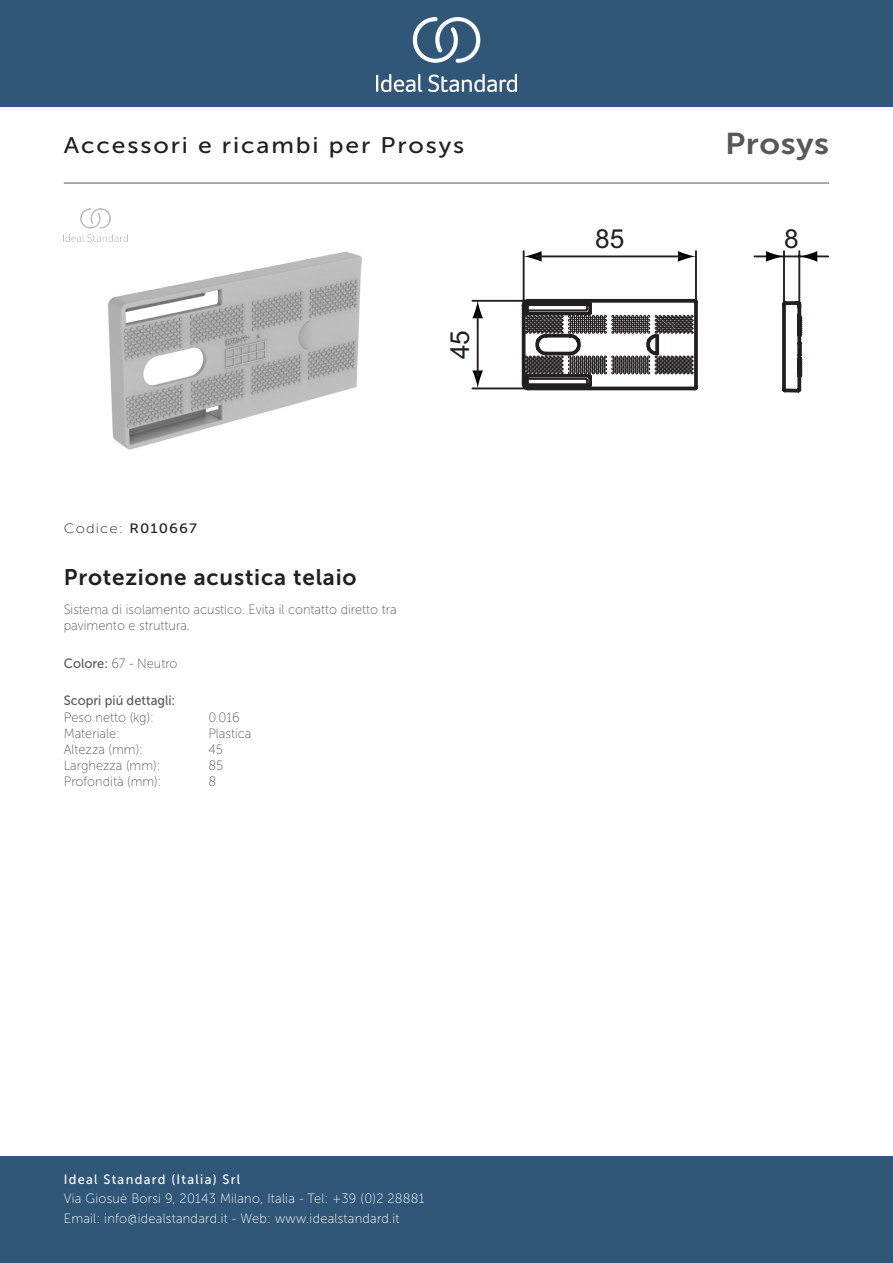
<style>
.page{position:relative;width:893px;height:1263px;background:#fff}
.page>*{position:absolute;margin:0;border:0;box-sizing:border-box;transform-origin:0 0}
._001_Produkttyp{font:30px "Museo Sans 700";letter-spacing:.02em;color:#57585a;scale:1.1 1}
.t1{font:26.25px "Arial";color:#231f20}
.t2{font:22.5px "Museo Sans 500";letter-spacing:.075em;color:#231f20;scale:1.1 1}
.Article_Name{font:22.5px "Museo Sans 700";letter-spacing:.035em;color:#231f20}
.t3{font:13.5px/19.5px "Museo Sans 100";letter-spacing:.02em;color:#fff;scale:.95 1}
.Marketing_Descriptio{font:13.5px/16.2px "Museo Sans 100";color:#57585a;scale:.95 1}
.t4{font:13.5px "Museo Sans 500";letter-spacing:.1em;color:#fff;scale:.95 1}
.Net_Weight__kg{font:13.5px "Museo Sans 100";color:#57585a;scale:.95 1}
.t5{font:13.5px "Museo Sans 500";color:#57585a;scale:.95 1}
.Material{font:13.5px "Museo Sans 100";color:#57585a;scale:.95 1}
.Colour{font:13.5px "Museo Sans 100";color:#57585a;scale:.95 1}
.Width__mm{font:13.5px "Museo Sans 100";color:#57585a;scale:.95 1}
.Depth__mm{font:13.5px "Museo Sans 100";color:#57585a;scale:.95 1}
.t6{font:13.5px "Museo Sans 100";letter-spacing:.075em;color:#231f20;scale:1.1 1}
.Height__mm{font:13.5px "Museo Sans 100";color:#57585a;scale:.95 1}
.s1{font-family:"Museo Sans 500"}
</style>
<div class="page">
<div style="left:0;top:1157px;width:893px;height:106px;background:#305678"></div>
<div style="left:0;top:0;width:893px;height:107px;background:#305678"></div>
<img style="left:376px;top:18px;width:141px;height:73px">
<hr style="left:64px;top:183px;width:765px;height:1px;background:#57585a">
<img style="left:108px;top:251px;width:253px;height:199px">
<svg style="left:520px;top:297px;width:178px;height:94px"></svg>
<svg style="left:782px;top:299px;width:21px;height:93px"></svg>
<hr style="left:523px;top:251px;width:2px;height:73px;background:#231f20">
<hr style="left:472px;top:300px;width:73px;height:2px;background:#231f20">
<hr style="left:472px;top:387px;width:73px;height:2px;background:#231f20">
<hr style="left:695px;top:251px;width:2px;height:70px;background:#231f20">
<hr style="left:783px;top:251px;width:2px;height:70px;background:#231f20">
<hr style="left:798px;top:251px;width:2px;height:70px;background:#231f20">
<hr style="left:754px;top:255px;width:74px;height:2px;background:#231f20">
<svg style="left:678px;top:251px;width:17px;height:11px"></svg>
<svg style="left:766px;top:251px;width:18px;height:11px"></svg>
<svg style="left:800px;top:251px;width:17px;height:11px"></svg>
<svg style="left:524px;top:251px;width:18px;height:11px"></svg>
<svg style="left:472px;top:301px;width:11px;height:17px"></svg>
<svg style="left:472px;top:370px;width:11px;height:18px"></svg>
<hr style="left:537px;top:255px;width:145px;height:2px;background:#231f20">
<hr style="left:477px;top:315px;width:2px;height:61px;background:#231f20">
<img style="left:65px;top:208px;width:63px;height:34px">
<p class="t2" style="left:64px;top:133px;width:366px">Accessori e ricambi per Prosys</p>
<p class="_001_Produkttyp" style="left:725px;top:127px;width:96px">Prosys</p>
<p class="t1" style="left:443px;top:359px;width:31px;rotate:-90deg">45</p>
<p class="t6" style="left:64px;top:521px;width:123px">Codice: <span class="s1">R010667</span></p>
<p class="Article_Name" style="left:64px;top:565px;width:294px">Protezione acustica telaio</p>
<p class="Marketing_Descriptio" style="left:64px;top:602px;width:352px">Sistema di isolamento acustico. Evita il contatto diretto tra pavimento e struttura.</p>
<p class="Colour" style="left:64px;top:656px;width:121px"><span class="s1">Colore:</span> 67 - Neutro</p>
<p class="t5" style="left:64px;top:693px;width:119px">Scopri piú dettagli:</p>
<p class="Net_Weight__kg" style="left:64px;top:710px;width:96px">Peso netto (kg):</p>
<p class="Net_Weight__kg" style="left:208px;top:710px;width:35px">0.016</p>
<p class="Material" style="left:64px;top:726px;width:61px">Materiale:</p>
<p class="Material" style="left:208px;top:726px;width:47px">Plastica</p>
<p class="Height__mm" style="left:64px;top:742px;width:85px">Altezza (mm):</p>
<p class="Height__mm" style="left:208px;top:742px;width:17px">45</p>
<p class="Width__mm" style="left:64px;top:758px;width:103px">Larghezza (mm):</p>
<p class="Width__mm" style="left:208px;top:758px;width:17px">85</p>
<p class="Depth__mm" style="left:64px;top:774px;width:104px">Profondità (mm):</p>
<p class="Depth__mm" style="left:208px;top:774px;width:10px">8</p>
<p class="t1" style="left:595px;top:221px;width:31px">85</p>
<p class="t1" style="left:784px;top:221px;width:16px">8</p>
<p class="t4" style="left:64px;top:1172px;width:187px">Ideal Standard (Italia) Srl</p>
<p class="t3" style="left:64px;top:1189px;width:381px">Via Giosuè Borsi 9, 20143 Milano, Italia - Tel: +39 (0)2 28881<br>Email: info@idealstandard.it - Web: www.idealstandard.it</p>
</div>
